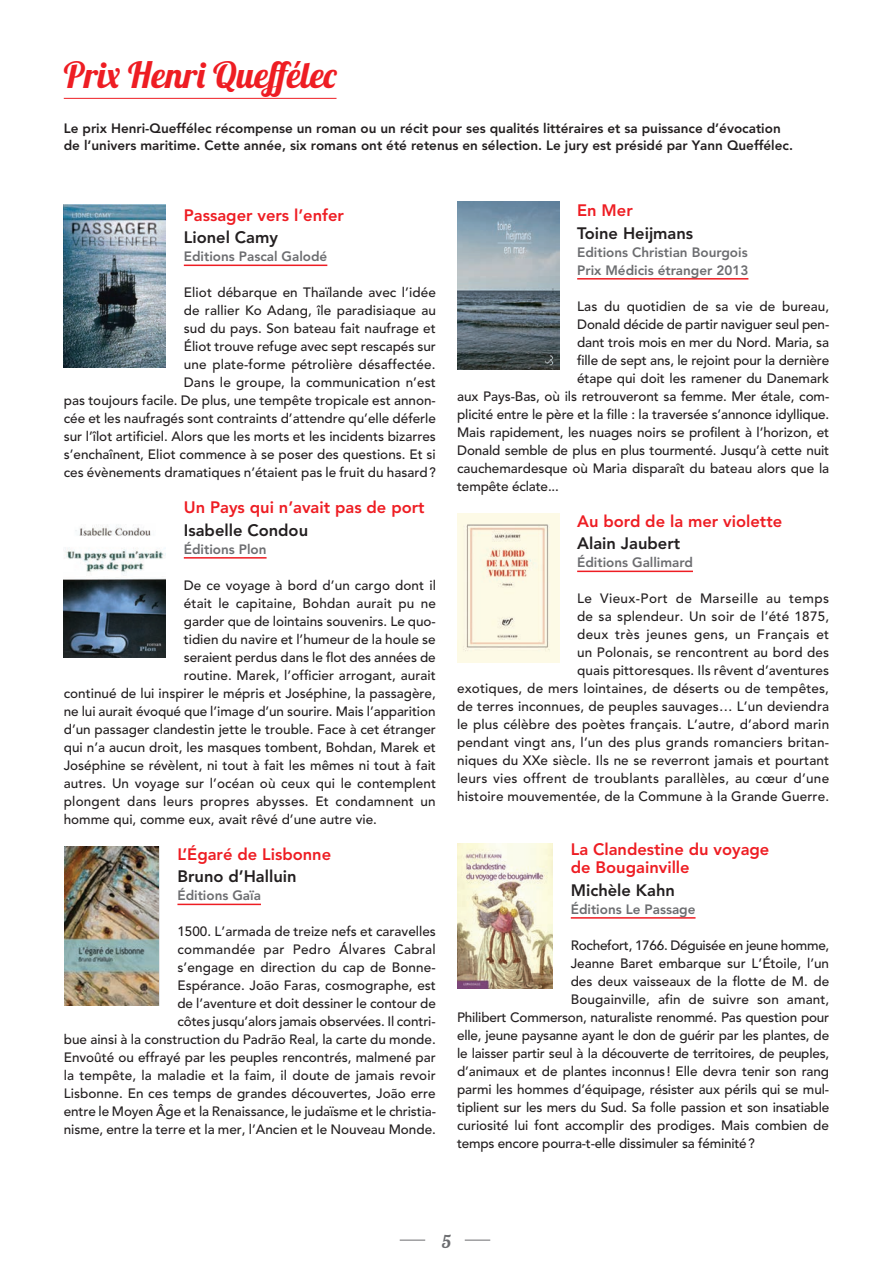
<style>
.page{position:relative;width:893px;height:1263px;background:#fff}
.page>*{position:absolute;margin:0;border:0;box-sizing:border-box;transform-origin:0 0}
.t1{font:36px "Lobster 1.4";color:#ee1d23}
.t2{font:18px "Lobster 1.1";color:#6c6d70}
.t3{font:16.5px/18px "Avenir Heav 1";color:#ee1d23}
.t4{font:16.5px "Avenir Heav 1";color:#231f20}
.t5{font:13.5px/18px "Avenir Mediu 1";color:#231f20;text-align:right}
.t6{font:13.5px/16.5px "Avenir Heav 1";color:#231f20}
.t7{font:13.5px/18px "Avenir Heav 1";color:#6c6d70}
.t8{font:13.5px "Avenir Mediu 1";letter-spacing:-.02em;color:#231f20}
</style>
<div class="page">
<hr style="left:64px;top:98px;width:273px;height:1px;background:#ee1d23">
<hr style="left:184px;top:265px;width:143px;height:1px;background:#ee1d23">
<hr style="left:184px;top:557px;width:83px;height:2px;background:#ee1d23">
<hr style="left:177px;top:904px;width:84px;height:1px;background:#ee1d23">
<hr style="left:577px;top:278px;width:171px;height:2px;background:#ee1d23">
<hr style="left:577px;top:571px;width:116px;height:1px;background:#ee1d23">
<hr style="left:571px;top:917px;width:124px;height:2px;background:#ee1d23">
<img style="left:64px;top:205px;width:102px;height:162px">
<img style="left:64px;top:525px;width:102px;height:133px">
<img style="left:457px;top:202px;width:102px;height:167px">
<img style="left:457px;top:514px;width:102px;height:149px">
<img style="left:64px;top:846px;width:95px;height:160px">
<img style="left:457px;top:843px;width:96px;height:145px">
<svg style="left:400px;top:1240px;width:25px;height:1px"></svg>
<svg style="left:465px;top:1240px;width:25px;height:1px"></svg>
<h1 class="t1" style="left:64px;top:52px;width:276px">Prix Henri Queffélec</h1>
<p class="t6" style="left:64px;top:120px;width:731px">Le prix Henri-Queffélec récompense un roman ou un récit pour ses qualités littéraires et sa puissance d’évocation de l’univers maritime. Cette année, six romans ont été retenus en sélection. Le jury est présidé par Yann Queffélec.</p>
<p class="t3" style="left:184px;top:206px;width:162px">Passager vers l’enfer</p>
<p class="t4" style="left:184px;top:228px;width:96px">Lionel Camy</p>
<p class="t7" style="left:184px;top:247px;width:145px">Editions Pascal Galodé</p>
<p class="t5" style="left:64px;top:284px;width:374px">Eliot débarque en Thaïlande avec l’idée<br>de rallier Ko Adang, île paradisiaque au<br>sud du pays. Son bateau fait naufrage et<br>Éliot trouve refuge avec sept rescapés sur<br>une plate-forme pétrolière désaffectée.<br>Dans le groupe, la communication n’est<br>pas toujours facile. De plus, une tempête tropicale est annon&shy;cée et les naufragés sont contraints d’attendre qu’elle déferle sur l’îlot artificiel. Alors que les morts et les incidents bizarres s’enchaînent, Eliot commence à se poser des questions. Et si ces évènements dramatiques n’étaient pas le fruit du hasard ?</p>
<p class="t3" style="left:184px;top:498px;width:242px">Un Pays qui n’avait pas de port</p>
<p class="t4" style="left:184px;top:520px;width:126px">Isabelle Condou</p>
<p class="t7" style="left:184px;top:540px;width:84px">Éditions Plon</p>
<p class="t5" style="left:184px;top:576px;width:254px">De ce voyage à bord d’un cargo dont il</p>
<p class="t5" style="left:184px;top:594px;width:254px">était le capitaine, Bohdan aurait pu ne</p>
<p class="t5" style="left:184px;top:612px;width:254px">garder que de lointains souvenirs. Le quo-</p>
<p class="t5" style="left:184px;top:630px;width:253px">tidien du navire et l’humeur de la houle se</p>
<p class="t5" style="left:184px;top:648px;width:253px">seraient perdus dans le flot des années de</p>
<p class="t5" style="left:184px;top:666px;width:254px">routine. Marek, l’officier arrogant, aurait</p>
<p class="t5" style="left:64px;top:684px;width:374px">continué de lui inspirer le mépris et Joséphine, la passagère,</p>
<p class="t5" style="left:64px;top:702px;width:373px">ne lui aurait évoqué que l’image d’un sourire. Mais l’apparition</p>
<p class="t5" style="left:64px;top:720px;width:374px">d’un passager clandestin jette le trouble. Face à cet étranger</p>
<p class="t5" style="left:64px;top:738px;width:374px">qui n’a aucun droit, les masques tombent, Bohdan, Marek et</p>
<p class="t5" style="left:64px;top:756px;width:374px">Joséphine se révèlent, ni tout à fait les mêmes ni tout à fait</p>
<p class="t5" style="left:64px;top:774px;width:374px">autres. Un voyage sur l’océan où ceux qui le contemplent</p>
<p class="t5" style="left:64px;top:792px;width:373px">plongent dans leurs propres abysses. Et condamnent un</p>
<p class="t5" style="left:64px;top:810px;width:315px">homme qui, comme eux, avait rêvé d’une autre vie.</p>
<p class="t3" style="left:177px;top:845px;width:155px">L’Égaré de Lisbonne</p>
<p class="t4" style="left:177px;top:867px;width:121px">Bruno d’Halluin</p>
<p class="t7" style="left:177px;top:886px;width:85px">Éditions Gaïa</p>
<p class="t5" style="left:64px;top:923px;width:374px">1500. L’armada de treize nefs et caravelles<br>commandée par Pedro Álvares Cabral<br>s’engage en direction du cap de Bonne-<br>Espérance. João Faras, cosmographe, est<br>de l’aventure et doit dessiner le contour de<br>côtes jusqu’alors jamais observées. Il contri-<br>bue ainsi à la construction du Padrão Real, la carte du monde.<br>Envoûté ou effrayé par les peuples rencontrés, malmené par la tempête, la maladie et la faim, il doute de jamais revoir Lisbonne. En ces temps de grandes découvertes, João erre entre le Moyen Âge et la Renaissance, le judaïsme et le christia&shy;nisme, entre la terre et la mer, l’Ancien et le Nouveau Monde.</p>
<p class="t3" style="left:577px;top:201px;width:57px">En Mer</p>
<p class="t4" style="left:577px;top:223px;width:118px">Toine Heijmans</p>
<p class="t7" style="left:577px;top:243px;width:173px">Editions Christian Bourgois<br>Prix Médicis étranger 2013</p>
<p class="t5" style="left:577px;top:297px;width:254px">Las du quotidien de sa vie de bureau,</p>
<p class="t5" style="left:577px;top:315px;width:254px">Donald décide de partir naviguer seul pen-</p>
<p class="t5" style="left:577px;top:333px;width:253px">dant trois mois en mer du Nord. Maria, sa</p>
<p class="t5" style="left:577px;top:351px;width:254px">fille de sept ans, le rejoint pour la dernière</p>
<p class="t5" style="left:577px;top:369px;width:253px">étape qui doit les ramener du Danemark</p>
<p class="t5" style="left:457px;top:387px;width:374px">aux Pays-Bas, où ils retrouveront sa femme. Mer étale, com-</p>
<p class="t5" style="left:457px;top:405px;width:374px">plicité entre le père et la fille : la traversée s’annonce idyllique.</p>
<p class="t5" style="left:457px;top:423px;width:373px">Mais rapidement, les nuages noirs se profilent à l’horizon, et</p>
<p class="t5" style="left:457px;top:441px;width:374px">Donald semble de plus en plus tourmenté. Jusqu’à cette nuit</p>
<p class="t5" style="left:457px;top:459px;width:374px">cauchemardesque où Maria disparaît du bateau alors que la</p>
<p class="t5" style="left:457px;top:477px;width:103px">tempête éclate...</p>
<p class="t3" style="left:577px;top:512px;width:207px">Au bord de la mer violette</p>
<p class="t4" style="left:577px;top:534px;width:104px">Alain Jaubert</p>
<p class="t7" style="left:577px;top:553px;width:117px">Éditions Gallimard</p>
<p class="t5" style="left:457px;top:590px;width:374px">Le Vieux-Port de Marseille au temps<br>de sa splendeur. Un soir de l’été 1875,<br>deux très jeunes gens, un Français et<br>un Polonais, se rencontrent au bord des<br>quais pittoresques. Ils rêvent d’aventures<br>exotiques, de mers lointaines, de déserts ou de tempêtes, de terres inconnues, de peuples sauvages… L’un deviendra le plus célèbre des poètes français. L’autre, d’abord marin pendant vingt ans, l’un des plus grands romanciers britan&shy;niques du XXe siècle. Ils ne se reverront jamais et pourtant leurs vies offrent de troublants parallèles, au cœur d’une histoire mouvementée, de la Commune à la Grande Guerre.</p>
<p class="t3" style="left:571px;top:840px;width:200px">La Clandestine du voyage de Bougainville</p>
<p class="t4" style="left:571px;top:880px;width:106px">Michèle Kahn</p>
<p class="t7" style="left:571px;top:900px;width:126px">Éditions Le Passage</p>
<p class="t8" style="left:571px;top:937px;width:260px">Rochefort, 1766. Déguisée en jeune homme,</p>
<p class="t5" style="left:571px;top:954px;width:260px">Jeanne Baret embarque sur L’Étoile, l’un</p>
<p class="t5" style="left:571px;top:972px;width:260px">des deux vaisseaux de la flotte de M. de</p>
<p class="t5" style="left:571px;top:990px;width:260px">Bougainville, afin de suivre son amant,</p>
<p class="t5" style="left:457px;top:1008px;width:374px">Philibert Commerson, naturaliste renommé. Pas question pour</p>
<p class="t5" style="left:457px;top:1026px;width:374px">elle, jeune paysanne ayant le don de guérir par les plantes, de</p>
<p class="t5" style="left:457px;top:1044px;width:374px">le laisser partir seul à la découverte de territoires, de peuples,</p>
<p class="t5" style="left:457px;top:1062px;width:374px">d’animaux et de plantes inconnus ! Elle devra tenir son rang</p>
<p class="t5" style="left:457px;top:1080px;width:373px">parmi les hommes d’équipage, résister aux périls qui se mul-</p>
<p class="t5" style="left:457px;top:1098px;width:374px">tiplient sur les mers du Sud. Sa folle passion et son insatiable</p>
<p class="t5" style="left:457px;top:1116px;width:373px">curiosité lui font accomplir des prodiges. Mais combien de</p>
<p class="t5" style="left:457px;top:1134px;width:299px">temps encore pourra-t-elle dissimuler sa féminité ?</p>
<h2 class="t2" style="left:442px;top:1230px;width:11px">5</h2>
</div>
